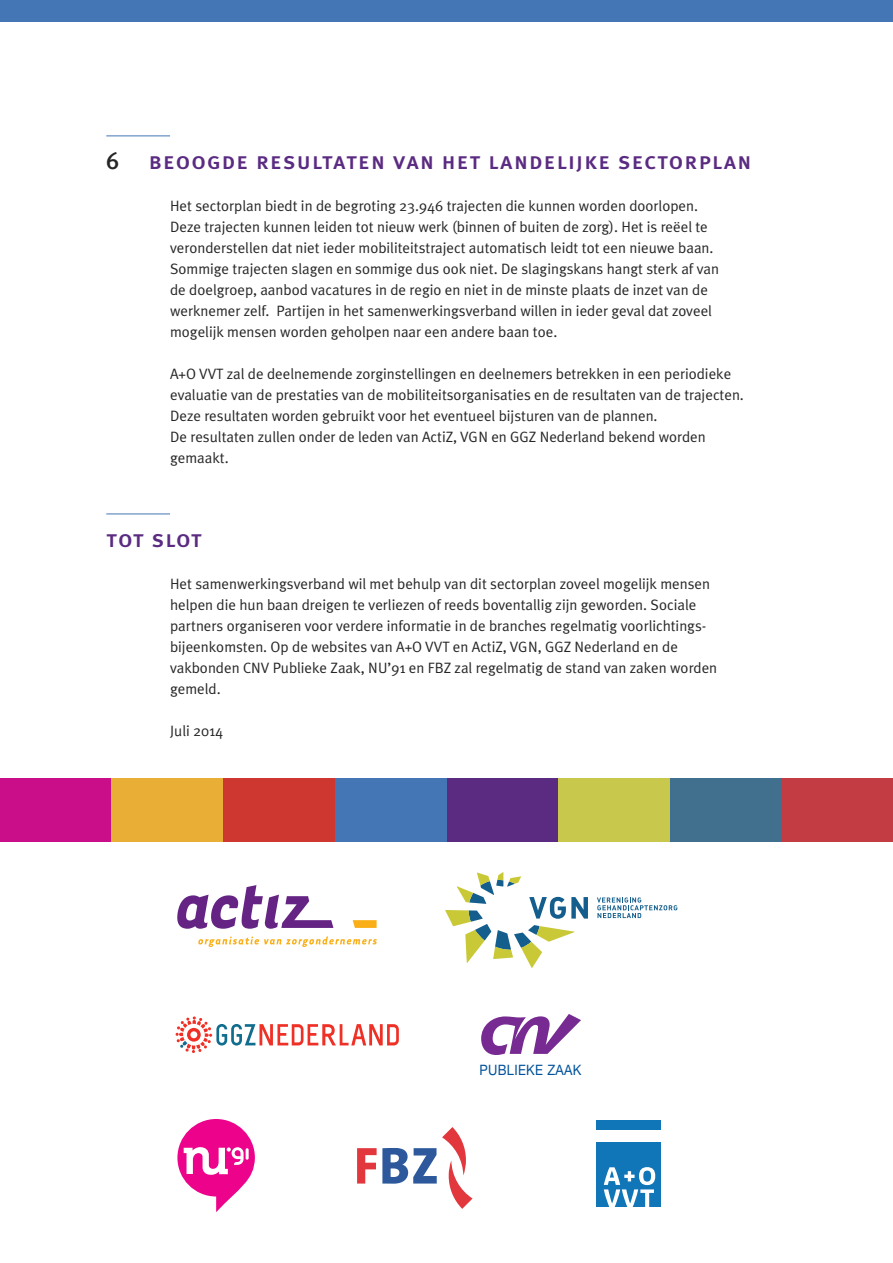
<style>
.page{position:relative;width:893px;height:1263px;background:#fff}
.page>*{position:absolute;margin:0;border:0;box-sizing:border-box;transform-origin:0 0}
.t1{font:24px "Meta Plus Medium Caps";letter-spacing:.05em;color:#5b2b82}
.t2{font:15px/21px "Meta Plus Normal";color:#272627}
.t3{font:14.4px "Helvetica Neue";letter-spacing:.025em;color:#01529b;scale:.9 1}
.s1{font-family:"Meta Plus";font-weight:500;color:#272627}
</style>
<div class="page">
<hr style="left:106px;top:135px;width:64px;height:1px;background:#4475b4">
<hr style="left:106px;top:513px;width:64px;height:1px;background:#4475b4">
<div style="left:0;top:778px;width:112px;height:64px;background:#ca0d89"></div>
<div style="left:112px;top:778px;width:111px;height:64px;background:#e9ae35"></div>
<div style="left:781px;top:778px;width:112px;height:64px;background:#c33c44"></div>
<div style="left:223px;top:778px;width:112px;height:64px;background:#ce3730"></div>
<div style="left:558px;top:778px;width:112px;height:64px;background:#c8c84d"></div>
<div style="left:446px;top:778px;width:112px;height:64px;background:#5b2b82"></div>
<div style="left:335px;top:778px;width:111px;height:64px;background:#4475b4"></div>
<div style="left:670px;top:778px;width:111px;height:64px;background:#40708e"></div>
<svg style="left:357px;top:1127px;width:116px;height:82px"></svg>
<svg style="left:597px;top:897px;width:80px;height:21px"></svg>
<svg style="left:445px;top:872px;width:143px;height:96px"></svg>
<svg style="left:198px;top:936px;width:179px;height:11px"></svg>
<svg style="left:177px;top:885px;width:156px;height:44px"></svg>
<svg style="left:353px;top:920px;width:24px;height:8px"></svg>
<svg style="left:481px;top:1014px;width:100px;height:41px"></svg>
<svg style="left:176px;top:1016px;width:223px;height:37px"></svg>
<div style="left:597px;top:1142px;width:64px;height:65px;background:#1176b7"></div>
<div style="left:597px;top:1120px;width:64px;height:10px;background:#1176b7"></div>
<svg style="left:604px;top:1167px;width:51px;height:40px"></svg>
<div style="left:0;top:0;width:893px;height:21px;background:#4475b4"></div>
<svg style="left:177px;top:1119px;width:78px;height:93px"></svg>
<h1 class="t1" style="left:106px;top:147px;width:647px"><span class="s1">6</span> beoogde resultaten van het landelijke sectorplan</h1>
<p class="t2" style="left:170px;top:195px;width:550px">Het sectorplan biedt in de begroting 23.946 trajecten die kunnen worden doorlopen.<br>Deze trajecten kunnen leiden tot nieuw werk (binnen of buiten de zorg). Het is reëel te veronderstellen dat niet ieder mobiliteitstraject automatisch leidt tot een nieuwe baan.<br>Sommige trajecten slagen en sommige dus ook niet. De slagingskans hangt sterk af van de doelgroep, aanbod vacatures in de regio en niet in de minste plaats de inzet van de werknemer zelf. Partijen in het samenwerkingsverband willen in ieder geval dat zoveel mogelijk mensen worden geholpen naar een andere baan toe.</p>
<p class="t2" style="left:170px;top:363px;width:575px">A+O VVT zal de deelnemende zorginstellingen en deelnemers betrekken in een periodieke evaluatie van de prestaties van de mobiliteitsorganisaties en de resultaten van de trajecten.<br>Deze resultaten worden gebruikt voor het eventueel bijsturen van de plannen.<br>De resultaten zullen onder de leden van ActiZ, VGN en GGZ Nederland bekend worden gemaakt.</p>
<h1 class="t1" style="left:106px;top:525px;width:97px">tot slot</h1>
<p class="t2" style="left:170px;top:573px;width:549px">Het samenwerkingsverband wil met behulp van dit sectorplan zoveel mogelijk mensen helpen die hun baan dreigen te verliezen of reeds boventallig zijn geworden. Sociale partners organiseren voor verdere informatie in de branches regelmatig voorlichtings&shy;bijeenkomsten. Op de websites van A+O VVT en ActiZ, VGN, GGZ Nederland en de vakbonden CNV Publieke Zaak, NU’91 en FBZ zal regelmatig de stand van zaken worden gemeld.</p>
<p class="t2" style="left:170px;top:720px;width:55px">Juli 2014</p>
<p class="t3" style="left:479px;top:1065px;width:115px">PUBLIEKE ZAAK</p>
</div>
